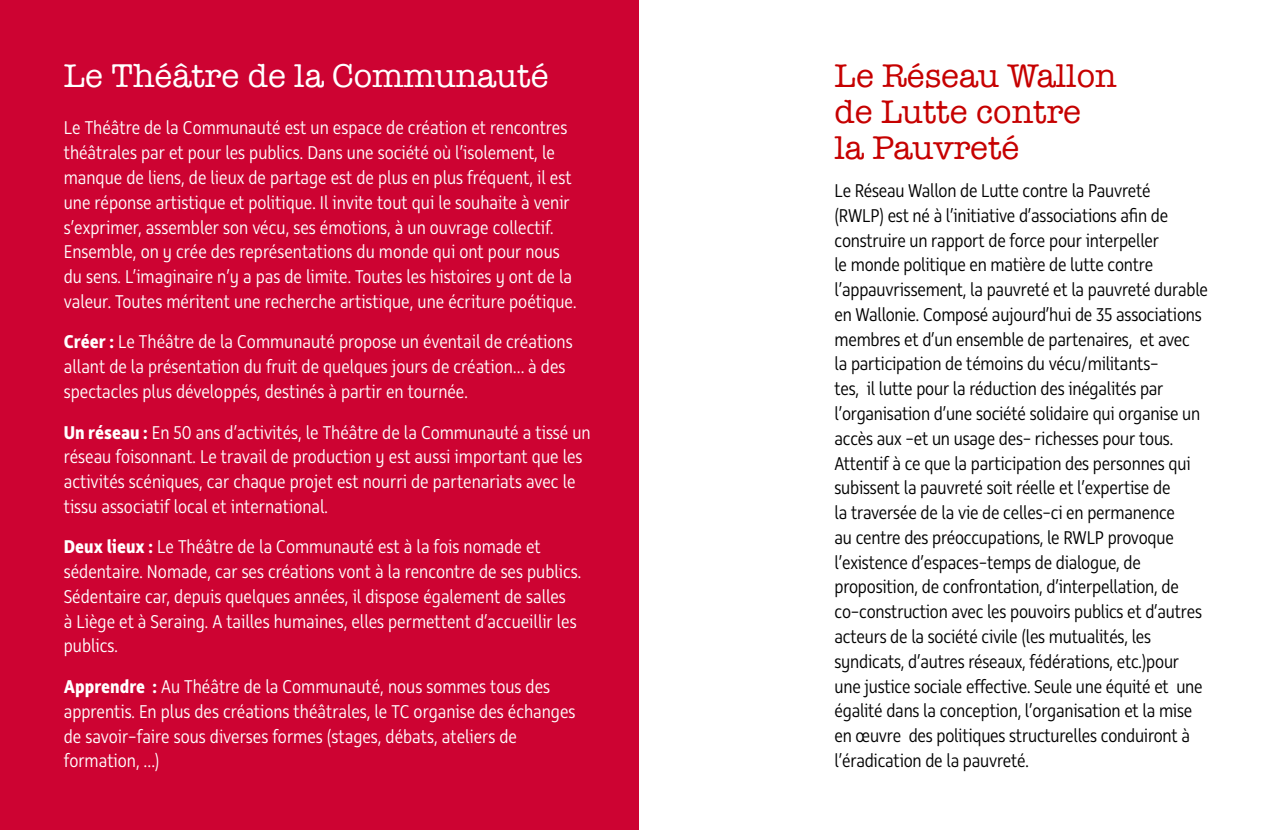
<style>
.page{position:relative;width:1276px;height:830px;background:#fff}
.page>*{position:absolute;margin:0;border:0;box-sizing:border-box;transform-origin:0 0}
.t1{font:33.75px/36px "American Typewriter";color:#c60100}
.t2{font:33.75px "American Typewriter";color:#fff}
.t3{font:300 20.25px/24.8px "Rehn Condensed";color:#fff}
.t4{font:300 20.25px/24.8px "Rehn Condensed";letter-spacing:-.01em;color:#000}
.s1{font-weight:700}
</style>
<div class="page">
<div style="left:0;top:0;width:638px;height:829px;background:#cd0332"></div>
<h1 class="t2" style="left:64px;top:50px;width:486px">Le Théâtre de la Communauté</h1>
<p class="t3" style="left:64px;top:115px;width:514px">Le Théâtre de la Communauté est un espace de création et rencontres théâtrales par et pour les publics. Dans une société où l’isolement, le manque de liens, de lieux de partage est de plus en plus fréquent, il est une réponse artistique et politique. Il invite tout qui le souhaite à venir s’exprimer, assembler son vécu, ses émotions, à un ouvrage collectif.<br>Ensemble, on y crée des représentations du monde qui ont pour nous du sens. L’imaginaire n’y a pas de limite. Toutes les histoires y ont de la valeur. Toutes méritent une recherche artistique, une écriture poétique.</p>
<p class="t3" style="left:64px;top:329px;width:510px"><span class="s1">Créer :</span> Le Théâtre de la Communauté propose un éventail de créations allant de la présentation du fruit de quelques jours de création… à des spectacles plus développés, destinés à partir en tournée.</p>
<p class="t3" style="left:64px;top:419px;width:528px"><span class="s1">Un réseau :</span> En 50 ans d’activités, le Théâtre de la Communauté a tissé un réseau foisonnant. Le travail de production y est aussi important que les activités scéniques, car chaque projet est nourri de partenariats avec le tissu associatif local et international.</p>
<p class="t3" style="left:64px;top:534px;width:519px"><span class="s1">Deux lieux :</span> Le Théâtre de la Communauté est à la fois nomade et sédentaire. Nomade, car ses créations vont à la rencontre de ses publics.<br>Sédentaire car, depuis quelques années, il dispose également de salles<br>à Liège et à Seraing. A tailles humaines, elles permettent d’accueillir les publics.</p>
<p class="t3" style="left:64px;top:673px;width:513px"><span class="s1">Apprendre :</span> Au Théâtre de la Communauté, nous sommes tous des apprentis. En plus des créations théâtrales, le TC organise des échanges de savoir-faire sous diverses formes (stages, débats, ateliers de formation, …)</p>
<h1 class="t1" style="left:834px;top:57px;width:284px">Le Réseau Wallon de Lutte contre la Pauvreté</h1>
<p class="t4" style="left:834px;top:178px;width:375px">Le Réseau Wallon de Lutte contre la Pauvreté<br>(RWLP) est né à l’initiative d’associations afin de construire un rapport de force pour interpeller<br>le monde politique en matière de lutte contre l’appauvrissement, la pauvreté et la pauvreté durable en Wallonie. Composé aujourd’hui de 35 associations membres et d’un ensemble de partenaires, et avec<br>la participation de témoins du vécu/militants-<br>tes, il lutte pour la réduction des inégalités par l’organisation d’une société solidaire qui organise un accès aux -et un usage des- richesses pour tous.<br>Attentif à ce que la participation des personnes qui subissent la pauvreté soit réelle et l’expertise de<br>la traversée de la vie de celles-ci en permanence<br>au centre des préoccupations, le RWLP provoque l’existence d’espaces-temps de dialogue, de proposition, de confrontation, d’interpellation, de co-construction avec les pouvoirs publics et d’autres acteurs de la société civile (les mutualités, les syndicats, d’autres réseaux, fédérations, etc.)pour une justice sociale effective. Seule une équité et une égalité dans la conception, l’organisation et la mise en œuvre des politiques structurelles conduiront à l’éradication de la pauvreté.</p>
</div>
